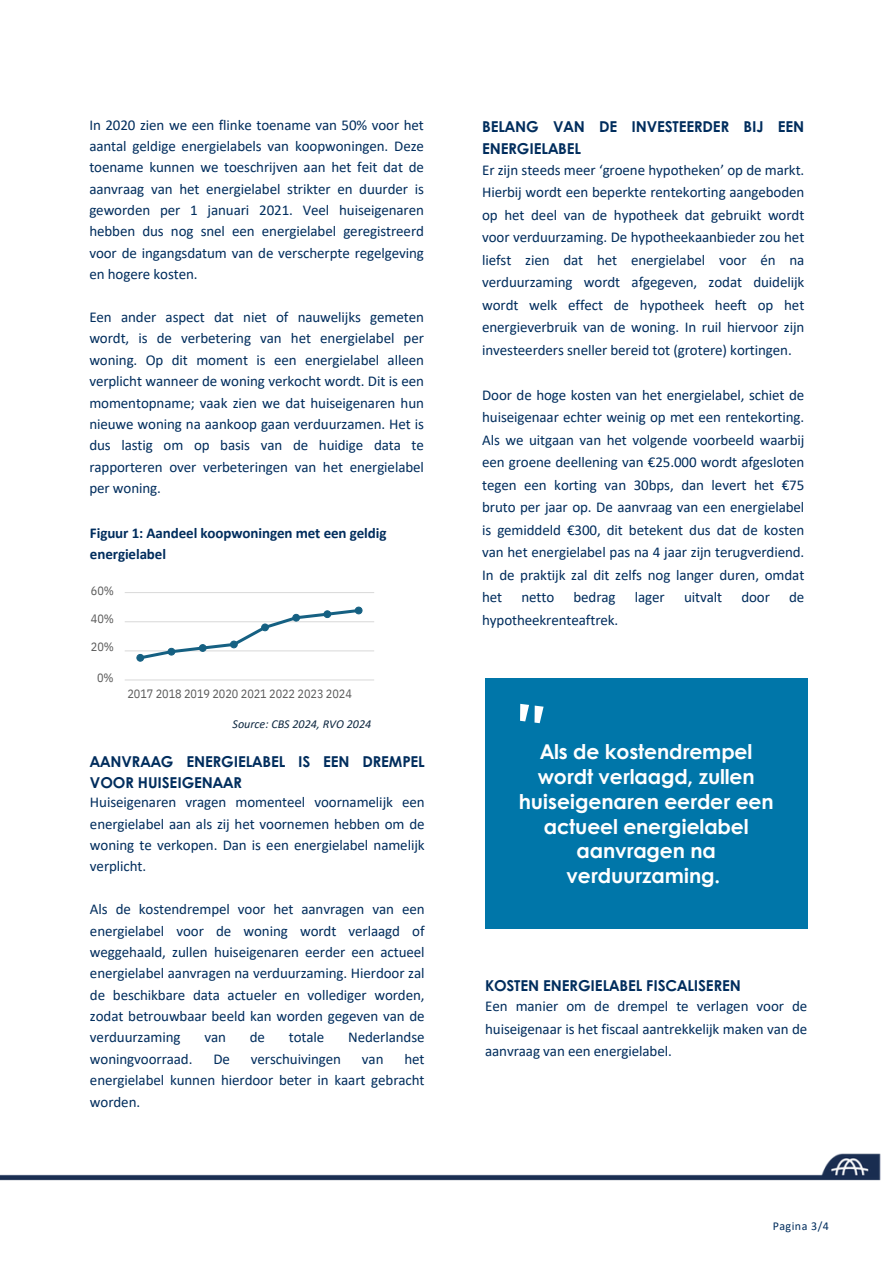
<style>
.page{position:relative;width:894px;height:1264px;background:#fff}
.page>*{position:absolute;margin:0;border:0;box-sizing:border-box;transform-origin:0 0}
.t1{font:700 20.4px/24.8px "Century Gothic";letter-spacing:-.005em;color:#fff;text-align:center}
.t2{font:15px/21.3px "Calibri";letter-spacing:-.005em;color:#002d5d;text-align:justify}
.t3{font:700 15px/22.5px "Century Gothic";letter-spacing:-.005em;color:#002d5d}
.t4{font:700 15px/21.3px "Calibri";letter-spacing:-.005em;color:#002d5d}
.t5{font:12.15px "IBM Plex Sans Cond";letter-spacing:-.005em;color:#595959}
.t6{font:italic 12.15px "Calibri";color:#0e2841}
.t7{font:12px "Calibri";letter-spacing:.04em;color:#002d5d}
.s1{font-family:"Century Gothic";font-weight:700}
</style>
<div class="page">
<img style="left:0;top:1153px;width:881px;height:28px">
<div style="left:485px;top:678px;width:322px;height:251px;background:#0076a9"></div>
<hr style="left:125px;top:650px;width:249px;height:1px;background:#d9d9d9">
<hr style="left:125px;top:621px;width:249px;height:1px;background:#d9d9d9">
<hr style="left:125px;top:592px;width:249px;height:1px;background:#d9d9d9">
<hr style="left:125px;top:679px;width:249px;height:1px;background:#d9d9d9">
<div style="left:136px;top:654px;width:8px;height:7px;border:1px solid #156082;border-radius:50%"></div>
<svg style="left:137px;top:607px;width:225px;height:54px"></svg>
<div style="left:323px;top:610px;width:8px;height:8px;border:1px solid #156082;border-radius:50%"></div>
<div style="left:355px;top:607px;width:7px;height:7px;background:#156082;border-radius:50%"></div>
<div style="left:354px;top:606px;width:8px;height:8px;border:1px solid #156082;border-radius:50%"></div>
<h3 class="t2" style="left:89px;top:115px;width:336px">In 2020 zien we een flinke toename van 50% voor het aantal geldige energielabels van koopwoningen. Deze toename kunnen we toeschrijven aan het feit dat de aanvraag van het energielabel strikter en duurder is geworden per 1 januari 2021. Veel huiseigenaren hebben dus nog snel een energielabel geregistreerd voor de ingangsdatum van de verscherpte regelgeving en hogere kosten.</h3>
<p class="t2" style="left:89px;top:307px;width:336px">Een ander aspect dat niet of nauwelijks gemeten wordt, is de verbetering van het energielabel per woning. Op dit moment is een energielabel alleen verplicht wanneer de woning verkocht wordt. Dit is een momentopname; vaak zien we dat huiseigenaren hun nieuwe woning na aankoop gaan verduurzamen. Het is dus lastig om op basis van de huidige data te rapporteren over verbeteringen van het energielabel per woning.</p>
<p class="t4" style="left:90px;top:523px;width:298px">Figuur 1: Aandeel koopwoningen met een geldig energielabel</p>
<h3 class="t5" style="left:91px;top:582px;width:25px">60%</h3>
<h3 class="t5" style="left:91px;top:610px;width:25px">40%</h3>
<h3 class="t5" style="left:91px;top:638px;width:25px">20%</h3>
<p class="t5" style="left:97px;top:669px;width:18px">0%</p>
<h3 class="t5" style="left:127px;top:685px;width:226px">2017 2018 2019 2020 2021 2022 2023 2024</h3>
<h1 class="t6" style="left:232px;top:719px;width:140px">Source: CBS 2024, RVO 2024</h1>
<h2 class="t3" style="left:90px;top:750px;width:336px;line-height:21.3px">AANVRAAG ENERGIELABEL IS EEN DREMPEL<br>VOOR HUISEIGENAAR</h2>
<h2 class="t2" style="left:90px;top:792px;width:336px">Huiseigenaren vragen momenteel voornamelijk een energielabel aan als zij het voornemen hebben om de woning te verkopen. Dan is een energielabel namelijk verplicht.</h2>
<h3 class="t2" style="left:90px;top:899px;width:336px">Als de kostendrempel voor het aanvragen van een energielabel voor de woning wordt verlaagd of weggehaald, zullen huiseigenaren eerder een actueel energielabel aanvragen na verduurzaming. Hierdoor zal de beschikbare data actueler en vollediger worden, zodat betrouwbaar beeld kan worden gegeven van de verduurzaming</h3>
<h3 class="t2" style="left:204px;top:1028px;width:23px">van</h3>
<h3 class="t2" style="left:250px;top:1028px;width:17px">de</h3>
<h3 class="t2" style="left:289px;top:1028px;width:37px">totale</h3>
<h3 class="t2" style="left:348px;top:1028px;width:78px">Nederlandse</h3>
<h3 class="t2" style="left:90px;top:1049px;width:104px">woningvoorraad.</h3>
<h3 class="t2" style="left:213px;top:1049px;width:18px">De</h3>
<h3 class="t2" style="left:251px;top:1049px;width:91px">verschuivingen</h3>
<h3 class="t2" style="left:362px;top:1049px;width:23px">van</h3>
<h3 class="t2" style="left:90px;top:1049px;width:336px;text-indent:314px">het energielabel kunnen hierdoor beter in kaart gebracht worden.</h3>
<h3 class="t3" style="left:482px;top:114px;width:324px">BELANG VAN DE INVESTEERDER BIJ EEN<br>ENERGIELABEL</h3>
<h3 class="t2" style="left:482px;top:159px;width:324px;line-height:22.5px">Er zijn steeds meer ‘groene hypotheken’ op de markt.<br>Hierbij wordt een beperkte rentekorting aangeboden op het deel van de hypotheek dat gebruikt wordt voor verduurzaming. De hypotheekaanbieder zou het liefst zien dat het energielabel voor én na verduurzaming wordt afgegeven, zodat duidelijk wordt welk effect de hypotheek heeft op het energieverbruik van de woning. In ruil hiervoor zijn investeerders sneller bereid tot (grotere) kortingen.</h3>
<h3 class="t2" style="left:482px;top:384px;width:324px;line-height:22.5px">Door de hoge kosten van het energielabel, schiet de huiseigenaar echter weinig op met een rentekorting.<br>Als we uitgaan van het volgende voorbeeld waarbij een groene deellening van €25.000 wordt afgesloten tegen een korting van 30bps, dan levert het €75 bruto per jaar op. De aanvraag van een energielabel is gemiddeld €300, dit betekent dus dat de kosten van het energielabel pas na 4 jaar zijn terugverdiend.<br>In de praktijk zal dit zelfs nog langer duren, omdat het</h3>
<h3 class="t2" style="left:521px;top:588px;width:34px">netto</h3>
<h3 class="t2" style="left:573px;top:588px;width:44px">bedrag</h3>
<h3 class="t2" style="left:634px;top:588px;width:31px">lager</h3>
<h3 class="t2" style="left:683px;top:588px;width:40px">uitvalt</h3>
<h3 class="t2" style="left:741px;top:588px;width:30px">door</h3>
<h3 class="t2" style="left:788px;top:588px;width:17px">de</h3>
<h3 class="t2" style="left:482px;top:610px;width:138px">hypotheekrenteaftrek.</h3>
<p class="t1" style="left:518px;top:738px;width:256px">Als de kostendrempel wordt verlaagd, zullen huiseigenaren eerder een actueel energielabel aanvragen na verduurzaming.</p>
<p class="t2" style="left:485px;top:976px;width:324px;line-height:20.2px"><span class="s1">KOSTEN ENERGIELABEL FISCALISEREN<br></span>Een manier om de drempel te verlagen voor de</p>
<p class="t2" style="left:485px;top:1018px;width:324px;line-height:22.5px">huiseigenaar is het fiscaal aantrekkelijk maken van de aanvraag van een energielabel.</p>
<p class="t7" style="left:772px;top:1221px;width:58px">Pagina 3/4</p>
</div>
